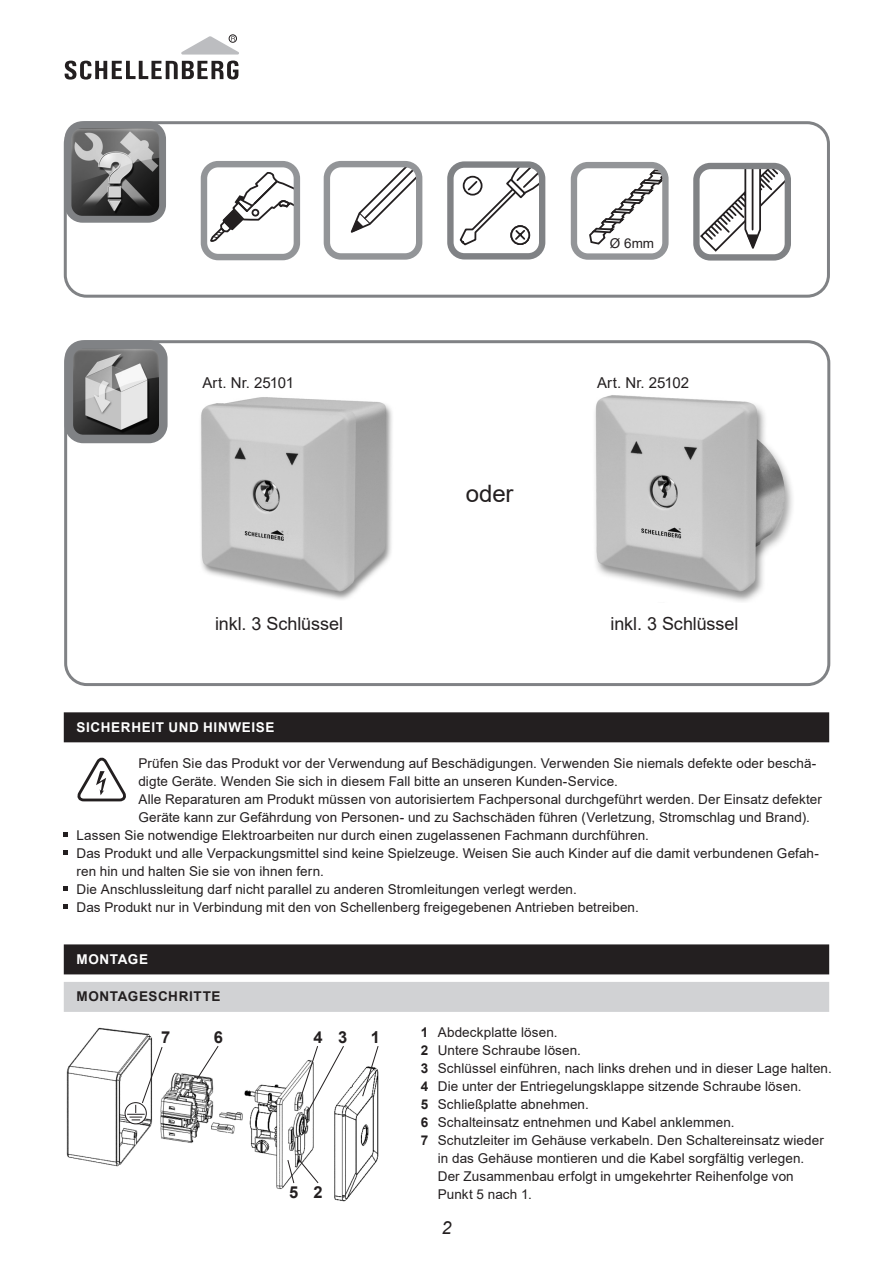
<style>
.page{position:relative;width:893px;height:1263px;background:#fff}
.page>*{position:absolute;margin:0;border:0;box-sizing:border-box;transform-origin:0 0}
.t1{font:24px "Arial";color:#231f20}
.t2{font:18px "Arial";letter-spacing:-.005em;color:#231f20}
.t3{font:italic 18px "Arial";color:#231f20}
._02_Copy_normal{font:700 16.5px "Arial";color:#231f20}
.t4{font:15px "Arial";color:#231f20}
._02_Copy_normal-2{font:13.5px/18px "Arial";letter-spacing:.005em;color:#231f20}
._01_Headline_Seitena{font:700 13.5px "Arial";letter-spacing:.05em;color:#fff}
._01_Subline_Balken_2{font:700 13.5px "Arial";letter-spacing:.045em;color:#231f20}
._01_Headline_Balken{font:700 13.5px "Arial";letter-spacing:.045em;color:#fff}
.s1{font-weight:700}
</style>
<div class="page">
<div style="left:229px;top:35px;width:8px;height:8px;border:1px solid #231f20;border-radius:50%"></div>
<svg style="left:65px;top:61px;width:174px;height:19px"></svg>
<svg style="left:181px;top:36px;width:58px;height:19px"></svg>
<div style="left:64px;top:712px;width:765px;height:30px;background:#231f20"></div>
<div style="left:64px;top:944px;width:765px;height:30px;background:#231f20"></div>
<div style="left:64px;top:982px;width:765px;height:30px;background:#d1d2d4"></div>
<svg style="left:64px;top:832px;width:4px;height:5px"></svg>
<svg style="left:64px;top:850px;width:4px;height:5px"></svg>
<svg style="left:64px;top:886px;width:4px;height:5px"></svg>
<svg style="left:64px;top:904px;width:4px;height:5px"></svg>
<div style="left:64px;top:121px;width:766px;height:177px;border:3px solid #808285;border-radius:21px"></div>
<div style="left:201px;top:161px;width:99px;height:99px;border:6px solid #939598;border-radius:14px"></div>
<svg style="left:209px;top:170px;width:88px;height:74px"></svg>
<div style="left:252px;top:209px;width:7px;height:8px;border:2px solid #231f20;border-radius:50%"></div>
<div style="left:324px;top:161px;width:98px;height:99px;border:6px solid #939598;border-radius:14px"></div>
<svg style="left:348px;top:164px;width:71px;height:71px"></svg>
<div style="left:447px;top:161px;width:98px;height:98px;border:6px solid #808285;border-radius:14px"></div>
<svg style="left:458px;top:165px;width:84px;height:82px"></svg>
<div style="left:64px;top:340px;width:766px;height:346px;border:3px solid #808285;border-radius:21px"></div>
<img style="left:73px;top:129px;width:85px;height:86px">
<div style="left:65px;top:121px;width:101px;height:102px;border:7px solid #808285;border-radius:14px"></div>
<img style="left:75px;top:350px;width:83px;height:83px">
<div style="left:65px;top:340px;width:103px;height:103px;border:9px solid #808285;border-radius:14px"></div>
<svg style="left:700px;top:170px;width:84px;height:83px"></svg>
<div style="left:693px;top:163px;width:98px;height:98px;border:6px solid #808285;border-radius:14px"></div>
<svg style="left:589px;top:169px;width:73px;height:77px"></svg>
<div style="left:571px;top:162px;width:98px;height:98px;border:6px solid #939598;border-radius:14px"></div>
<img style="left:200px;top:397px;width:192px;height:203px">
<img style="left:595px;top:395px;width:198px;height:207px">
<img style="left:66px;top:1027px;width:313px;height:175px">
<svg style="left:196px;top:1045px;width:23px;height:35px"></svg>
<svg style="left:299px;top:1045px;width:46px;height:69px"></svg>
<svg style="left:362px;top:1045px;width:17px;height:52px"></svg>
<svg style="left:287px;top:1158px;width:32px;height:26px"></svg>
<svg style="left:125px;top:1102px;width:21px;height:22px"></svg>
<div style="left:125px;top:1102px;width:22px;height:22px;border:1px solid #231f20;border-radius:50%"></div>
<svg style="left:127px;top:1046px;width:36px;height:74px"></svg>
<svg style="left:78px;top:757px;width:48px;height:45px"></svg>
<p class="_02_Copy_normal-2" style="left:610px;top:234px;width:46px">Ø 6mm</p>
<p class="t4" style="left:202px;top:372px;width:93px">Art. Nr. 25101</p>
<p class="t4" style="left:597px;top:372px;width:94px">Art. Nr. 25102</p>
<p class="t2" style="left:215px;top:611px;width:129px">inkl. 3 Schlüssel</p>
<p class="t1" style="left:466px;top:477px;width:49px">oder</p>
<p class="t2" style="left:611px;top:611px;width:129px">inkl. 3 Schlüssel</p>
<p class="_01_Headline_Seitena" style="left:77px;top:718px;width:200px">SICHERHEIT UND HINWEISE</p>
<p class="_02_Copy_normal-2" style="left:138px;top:754px;width:685px">Prüfen Sie das Produkt vor der Verwendung auf Beschädigungen. Verwenden Sie niemals defekte oder beschä&shy;digte Geräte. Wenden Sie sich in diesem Fall bitte an unseren Kunden-Service.<br>Alle Reparaturen am Produkt müssen von autorisiertem Fachpersonal durchgeführt werden. Der Einsatz defekter Geräte kann zur Gefährdung von Personen- und zu Sachschäden führen (Verletzung, Stromschlag und Brand).</p>
<p class="_02_Copy_normal-2" style="left:77px;top:826px;width:574px">Lassen Sie notwendige Elektroarbeiten nur durch einen zugelassenen Fachmann durchführen.</p>
<p class="_02_Copy_normal-2" style="left:77px;top:844px;width:744px">Das Produkt und alle Verpackungsmittel sind keine Spielzeuge. Weisen Sie auch Kinder auf die damit verbundenen Gefah&shy;ren hin und halten Sie sie von ihnen fern.</p>
<p class="_02_Copy_normal-2" style="left:77px;top:880px;width:502px">Die Anschlussleitung darf nicht parallel zu anderen Stromleitungen verlegt werden.</p>
<p class="_02_Copy_normal-2" style="left:77px;top:898px;width:564px">Das Produkt nur in Verbindung mit den von Schellenberg freigegebenen Antrieben betreiben.</p>
<p class="_01_Headline_Balken" style="left:77px;top:950px;width:73px">MONTAGE</p>
<p class="_01_Subline_Balken_2" style="left:77px;top:987px;width:145px">MONTAGESCHRITTE</p>
<p class="_02_Copy_normal" style="left:161px;top:1025px;width:11px">7</p>
<p class="_02_Copy_normal" style="left:214px;top:1025px;width:11px">6</p>
<p class="_02_Copy_normal" style="left:313px;top:1025px;width:11px">4</p>
<p class="_02_Copy_normal" style="left:338px;top:1025px;width:11px">3</p>
<p class="_02_Copy_normal" style="left:289px;top:1181px;width:11px">5</p>
<p class="_02_Copy_normal" style="left:313px;top:1181px;width:11px">2</p>
<p class="_02_Copy_normal" style="left:371px;top:1025px;width:11px">1</p>
<p class="_02_Copy_normal-2" style="left:421px;top:1023px;width:138px"><span class="s1">1</span> Abdeckplatte lösen.</p>
<p class="_02_Copy_normal-2" style="left:421px;top:1041px;width:162px"><span class="s1">2</span> Untere Schraube lösen.</p>
<p class="_02_Copy_normal-2" style="left:421px;top:1059px;width:413px"><span class="s1">3</span> Schlüssel einführen, nach links drehen und in dieser Lage halten.</p>
<p class="_02_Copy_normal-2" style="left:421px;top:1077px;width:382px"><span class="s1">4</span> Die unter der Entriegelungsklappe sitzende Schraube lösen.</p>
<p class="_02_Copy_normal-2" style="left:421px;top:1095px;width:170px"><span class="s1">5</span> Schließplatte abnehmen.</p>
<p class="_02_Copy_normal-2" style="left:421px;top:1113px;width:315px"><span class="s1">6</span> Schalteinsatz entnehmen und Kabel anklemmen.</p>
<p class="_02_Copy_normal-2" style="left:438px;top:1131px;width:388px;text-indent:-17px"><span class="s1">7</span> Schutzleiter im Gehäuse verkabeln. Den Schaltereinsatz wieder in das Gehäuse montieren und die Kabel sorgfältig verlegen.<br>Der Zusammenbau erfolgt in umgekehrter Reihenfolge von Punkt 5 nach 1.</p>
<h2 class="t3" style="left:441px;top:1215px;width:12px">2</h2>
</div>
